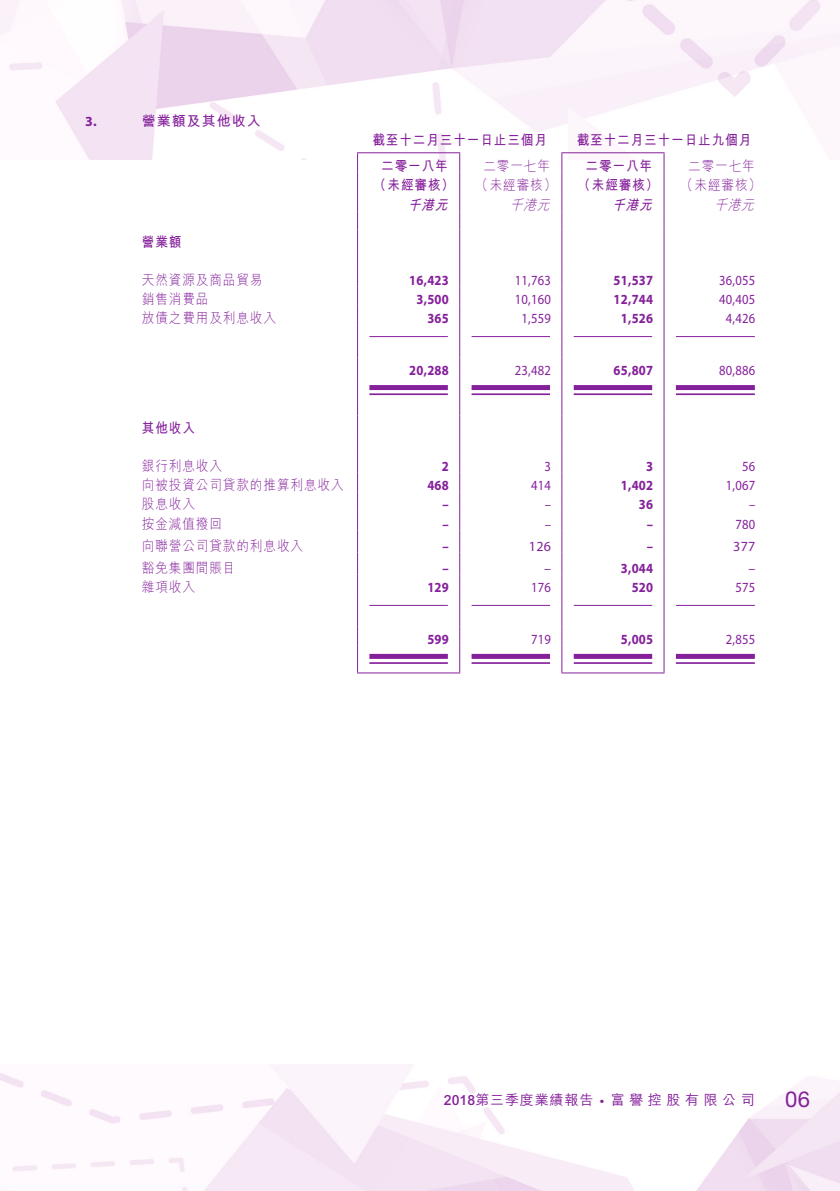
<style>
.page{position:relative;width:840px;height:1191px;background:#fff}
.page>*{position:absolute;margin:0;border:0;box-sizing:border-box;transform-origin:0 0}
.t1{font:22px "Helvetica Neue LT Std";color:#85209b}
.t2{font:300 14px "M Hei HK";letter-spacing:.07em;color:#85209b;scale:.9 1}
.t3{font:700 14px "Myriad Pro";letter-spacing:.02em;color:#85209b;scale:.9 1}
.t4{font:14px "Myriad Pro";letter-spacing:.02em;color:#85209b;scale:.9 1}
.t5{font:700 14px "M Hei HK";letter-spacing:.07em;color:#85209b;scale:.9 1}
.t6{font:500 14px "M Hei HK";letter-spacing:.06em;color:#85209b}
.t7{font:500 14px "M Hei HK";letter-spacing:.325em;color:#85209b}
.t8{font:700 14px "M Hei HK";letter-spacing:.07em;color:#85209b}
.t9{font:14px "Myriad Pro";letter-spacing:.02em;color:#85209b}
.t10{font:italic 300 14px "M Hei HK";color:#85209b;scale:.9 1}
.t11{font:italic 700 14px "M Hei HK";color:#85209b;scale:.9 1}
.t12{font:700 14px "Myriad Pro";letter-spacing:.02em;color:#85209b}
.t13{font:600 14px "Myriad Pro";color:#85209b}
.s1{font-family:"Arial MT Std"}
</style>
<div class="page">
<img style="left:0;top:0;width:839px;height:1191px">
<hr style="left:357px;top:152px;width:103px;height:1px;background:#85209b">
<hr style="left:561px;top:152px;width:103px;height:1px;background:#85209b">
<svg style="left:357px;top:153px;width:1px;height:172px"></svg>
<svg style="left:459px;top:153px;width:1px;height:172px"></svg>
<svg style="left:561px;top:153px;width:1px;height:172px"></svg>
<svg style="left:663px;top:153px;width:1px;height:172px"></svg>
<hr style="left:357px;top:325px;width:1px;height:32px;background:#85209b">
<hr style="left:459px;top:325px;width:1px;height:32px;background:#85209b">
<hr style="left:561px;top:325px;width:1px;height:32px;background:#85209b">
<hr style="left:663px;top:325px;width:1px;height:32px;background:#85209b">
<svg style="left:357px;top:357px;width:1px;height:20px"></svg>
<svg style="left:459px;top:357px;width:1px;height:20px"></svg>
<svg style="left:561px;top:357px;width:1px;height:20px"></svg>
<svg style="left:663px;top:357px;width:1px;height:20px"></svg>
<hr style="left:357px;top:377px;width:1px;height:38px;background:#85209b">
<hr style="left:459px;top:377px;width:1px;height:38px;background:#85209b">
<hr style="left:561px;top:377px;width:1px;height:38px;background:#85209b">
<hr style="left:663px;top:377px;width:1px;height:38px;background:#85209b">
<svg style="left:357px;top:415px;width:1px;height:179px"></svg>
<svg style="left:459px;top:415px;width:1px;height:179px"></svg>
<svg style="left:561px;top:415px;width:1px;height:179px"></svg>
<svg style="left:663px;top:415px;width:1px;height:179px"></svg>
<hr style="left:357px;top:594px;width:1px;height:32px;background:#85209b">
<hr style="left:459px;top:594px;width:1px;height:32px;background:#85209b">
<hr style="left:561px;top:594px;width:1px;height:32px;background:#85209b">
<hr style="left:663px;top:594px;width:1px;height:32px;background:#85209b">
<svg style="left:357px;top:626px;width:1px;height:46px"></svg>
<hr style="left:357px;top:672px;width:103px;height:1px;background:#85209b">
<svg style="left:459px;top:626px;width:1px;height:46px"></svg>
<svg style="left:561px;top:626px;width:1px;height:46px"></svg>
<hr style="left:561px;top:672px;width:103px;height:1px;background:#85209b">
<svg style="left:663px;top:626px;width:1px;height:46px"></svg>
<hr style="left:369px;top:336px;width:78px;height:1px;background:#85209b">
<hr style="left:471px;top:336px;width:78px;height:1px;background:#85209b">
<hr style="left:573px;top:336px;width:78px;height:1px;background:#85209b">
<hr style="left:675px;top:336px;width:79px;height:1px;background:#85209b">
<div style="left:369px;top:385px;width:78px;height:5px;background:#85209b"></div>
<hr style="left:369px;top:393px;width:78px;height:2px;background:#85209b">
<div style="left:471px;top:385px;width:78px;height:5px;background:#85209b"></div>
<hr style="left:471px;top:393px;width:78px;height:2px;background:#85209b">
<div style="left:573px;top:385px;width:78px;height:5px;background:#85209b"></div>
<hr style="left:573px;top:393px;width:78px;height:2px;background:#85209b">
<div style="left:675px;top:385px;width:79px;height:5px;background:#85209b"></div>
<hr style="left:675px;top:393px;width:79px;height:2px;background:#85209b">
<hr style="left:369px;top:605px;width:78px;height:1px;background:#85209b">
<hr style="left:471px;top:605px;width:78px;height:1px;background:#85209b">
<hr style="left:573px;top:605px;width:78px;height:1px;background:#85209b">
<hr style="left:675px;top:605px;width:79px;height:1px;background:#85209b">
<div style="left:369px;top:654px;width:78px;height:5px;background:#85209b"></div>
<hr style="left:369px;top:662px;width:78px;height:2px;background:#85209b">
<div style="left:471px;top:654px;width:78px;height:5px;background:#85209b"></div>
<hr style="left:471px;top:662px;width:78px;height:2px;background:#85209b">
<div style="left:573px;top:654px;width:78px;height:5px;background:#85209b"></div>
<hr style="left:573px;top:662px;width:78px;height:2px;background:#85209b">
<div style="left:675px;top:654px;width:79px;height:5px;background:#85209b"></div>
<hr style="left:675px;top:662px;width:79px;height:2px;background:#85209b">
<p class="t12" style="left:85px;top:112px;width:13px">3.</p>
<p class="t8" style="left:142px;top:111px;width:120px">營業額及其他收入</p>
<p class="t5" style="left:372px;top:130px;width:195px">截至十二月三十一日止三個月</p>
<p class="t5" style="left:576px;top:130px;width:195px">截至十二月三十一日止九個月</p>
<p class="t5" style="left:381px;top:156px;width:75px">二零一八年</p>
<p class="t2" style="left:483px;top:159px;width:75px">二零一七年</p>
<p class="t5" style="left:585px;top:156px;width:75px">二零一八年</p>
<p class="t2" style="left:687px;top:159px;width:75px">二零一七年</p>
<p class="t5" style="left:373px;top:175px;width:91px">（未經審核）</p>
<p class="t2" style="left:475px;top:178px;width:91px">（未經審核）</p>
<p class="t5" style="left:577px;top:175px;width:91px">（未經審核）</p>
<p class="t2" style="left:680px;top:178px;width:91px">（未經審核(</p>
<p class="t11" style="left:407px;top:194px;width:51px">千港元</p>
<p class="t10" style="left:509px;top:197px;width:50px">千港元</p>
<p class="t11" style="left:611px;top:194px;width:51px">千港元</p>
<p class="t10" style="left:713px;top:197px;width:50px">千港元</p>
<p class="t5" style="left:142px;top:232px;width:45px">營業額</p>
<p class="t2" style="left:142px;top:272px;width:135px">天然資源及商品貿易</p>
<p class="t3" style="left:409px;top:271px;width:45px">16,423</p>
<p class="t4" style="left:514px;top:271px;width:42px">11,763</p>
<p class="t3" style="left:613px;top:271px;width:45px">51,537</p>
<p class="t4" style="left:718px;top:271px;width:42px">36,055</p>
<p class="t2" style="left:142px;top:292px;width:75px">銷售消費品</p>
<p class="t3" style="left:416px;top:290px;width:37px">3,500</p>
<p class="t4" style="left:514px;top:291px;width:42px">10,160</p>
<p class="t3" style="left:613px;top:290px;width:45px">12,744</p>
<p class="t4" style="left:718px;top:291px;width:42px">40,405</p>
<p class="t2" style="left:142px;top:311px;width:150px">放債之費用及利息收入</p>
<p class="t3" style="left:427px;top:309px;width:25px">365</p>
<p class="t4" style="left:521px;top:310px;width:34px">1,559</p>
<p class="t3" style="left:620px;top:309px;width:37px">1,526</p>
<p class="t4" style="left:725px;top:310px;width:34px">4,426</p>
<p class="t3" style="left:409px;top:361px;width:45px">20,288</p>
<p class="t4" style="left:514px;top:362px;width:42px">23,482</p>
<p class="t3" style="left:613px;top:361px;width:45px">65,807</p>
<p class="t4" style="left:718px;top:362px;width:42px">80,886</p>
<p class="t5" style="left:142px;top:418px;width:60px">其他收入</p>
<p class="t2" style="left:142px;top:458px;width:90px">銀行利息收入</p>
<p class="t3" style="left:441px;top:457px;width:9px">2</p>
<p class="t4" style="left:544px;top:457px;width:9px">3</p>
<p class="t3" style="left:645px;top:457px;width:9px">3</p>
<p class="t4" style="left:741px;top:457px;width:16px">56</p>
<p class="t2" style="left:142px;top:477px;width:225px">向被投資公司貸款的推算利息收入</p>
<p class="t3" style="left:427px;top:476px;width:25px">468</p>
<p class="t4" style="left:531px;top:476px;width:24px">414</p>
<p class="t3" style="left:620px;top:476px;width:37px">1,402</p>
<p class="t4" style="left:725px;top:476px;width:34px">1,067</p>
<p class="t2" style="left:142px;top:497px;width:60px">股息收入</p>
<p class="t3" style="left:442px;top:495px;width:8px">–</p>
<p class="t4" style="left:544px;top:496px;width:8px">–</p>
<p class="t3" style="left:638px;top:495px;width:17px">36</p>
<p class="t4" style="left:748px;top:496px;width:8px">–</p>
<p class="t2" style="left:142px;top:516px;width:90px">按金減值撥回</p>
<p class="t3" style="left:442px;top:515px;width:8px">–</p>
<p class="t4" style="left:544px;top:515px;width:8px">–</p>
<p class="t3" style="left:646px;top:515px;width:8px">–</p>
<p class="t4" style="left:735px;top:515px;width:24px">780</p>
<p class="t2" style="left:142px;top:538px;width:180px">向聯營公司貸款的利息收入</p>
<p class="t3" style="left:442px;top:537px;width:8px">–</p>
<p class="t9" style="left:528px;top:537px;width:24px">126</p>
<p class="t3" style="left:646px;top:537px;width:8px">–</p>
<p class="t9" style="left:732px;top:537px;width:24px">377</p>
<p class="t2" style="left:142px;top:560px;width:105px">豁免集團間賬目</p>
<p class="t3" style="left:442px;top:559px;width:9px">–</p>
<p class="t9" style="left:543px;top:559px;width:8px">–</p>
<p class="t3" style="left:620px;top:559px;width:37px">3,044</p>
<p class="t9" style="left:748px;top:559px;width:8px">–</p>
<p class="t2" style="left:142px;top:580px;width:60px">雜項收入</p>
<p class="t3" style="left:427px;top:578px;width:25px">129</p>
<p class="t4" style="left:530px;top:579px;width:24px">176</p>
<p class="t3" style="left:631px;top:578px;width:25px">520</p>
<p class="t4" style="left:735px;top:579px;width:24px">575</p>
<p class="t3" style="left:427px;top:630px;width:25px">599</p>
<p class="t4" style="left:530px;top:630px;width:24px">719</p>
<p class="t3" style="left:620px;top:630px;width:37px">5,005</p>
<p class="t4" style="left:725px;top:630px;width:34px">2,855</p>
<p class="t6" style="left:443px;top:1089px;width:151px"><span class="s1">2018</span>第三季度業績報告</p>
<p class="t13" style="left:599px;top:1091px;width:6px">•</p>
<p class="t7" style="left:610px;top:1089px;width:145px">富譽控股有限公司</p>
<h1 class="t1" style="left:784px;top:1086px;width:26px">06</h1>
</div>
